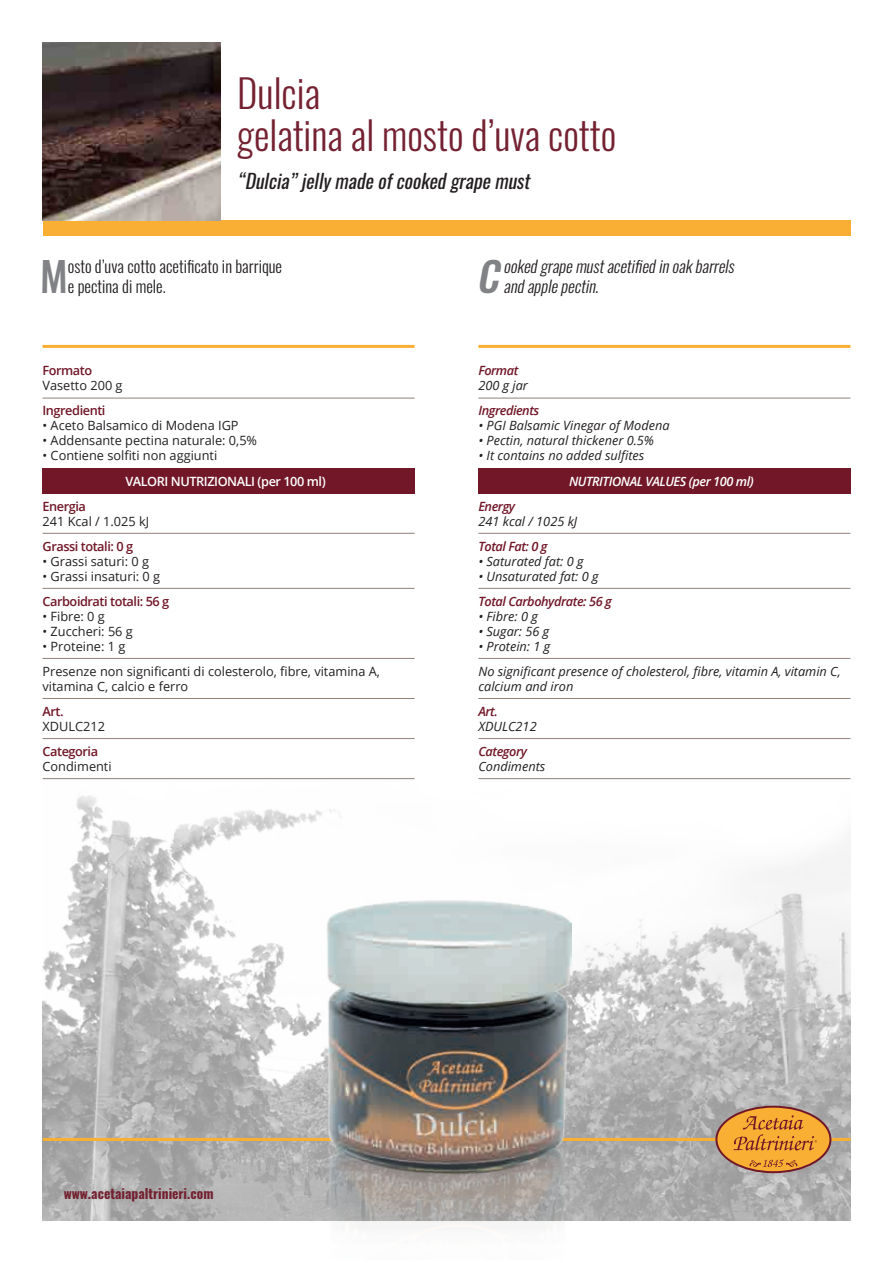
<style>
.page{position:relative;width:893px;height:1263px;background:#fff}
.page>*{position:absolute;margin:0;border:0;box-sizing:border-box;transform-origin:0 0}
.t1{font:500 40.5px "Oswald";color:#808285}
.t2{font:italic 500 40.5px "Oswald";color:#808285}
.t3{font:300 39px/42px "Oswald";color:#742131}
.t4{font:italic 19.5px "Oswald";color:#231f20}
.t5{font:300 16.5px/19.5px "Oswald";color:#231f20}
.t6{font:italic 300 16.5px/19.5px "Oswald";color:#231f20}
.t7{font:700 13.5px "Oswald";color:#742131}
.t8{font:12.75px/25px "Open Sans";color:#231f20}
.t9{font:italic 12.75px/25px "Open Sans";color:#231f20}
.t10{font:600 12.75px "Open Sans";letter-spacing:-.035em;color:#711727}
.t11{font:italic 600 12.75px "Open Sans";letter-spacing:-.035em;color:#711727}
.t12{font:600 12.75px "Open Sans";letter-spacing:-.035em;color:#fff}
.t13{font:italic 600 12.75px "Open Sans";letter-spacing:-.035em;color:#fff}
</style>
<div class="page">
<img style="left:43px;top:779px;width:807px;height:441px">
<hr style="left:43px;top:1138px;width:807px;height:3px;background:#f9af34">
<div style="left:716px;top:1107px;width:114px;height:65px;background:#f9af34;border-radius:50%"></div>
<div style="left:715px;top:1106px;width:116px;height:67px;border:2px solid #711727;border-radius:50%"></div>
<svg style="left:733px;top:1115px;width:84px;height:35px"></svg>
<svg style="left:749px;top:1159px;width:48px;height:8px"></svg>
<div style="left:43px;top:220px;width:807px;height:15px;background:#f9af34"></div>
<div style="left:478px;top:468px;width:372px;height:25px;background:#711727"></div>
<hr style="left:478px;top:778px;width:372px;height:1px;background:#8f8279">
<hr style="left:478px;top:398px;width:372px;height:1px;background:#8f8279">
<hr style="left:478px;top:533px;width:372px;height:1px;background:#8f8279">
<hr style="left:478px;top:588px;width:372px;height:1px;background:#8f8279">
<hr style="left:478px;top:658px;width:372px;height:1px;background:#8f8279">
<hr style="left:478px;top:698px;width:372px;height:1px;background:#8f8279">
<hr style="left:478px;top:738px;width:372px;height:1px;background:#8f8279">
<div style="left:43px;top:468px;width:372px;height:25px;background:#711727"></div>
<hr style="left:43px;top:698px;width:372px;height:1px;background:#8f8279">
<hr style="left:43px;top:738px;width:372px;height:1px;background:#8f8279">
<hr style="left:43px;top:778px;width:372px;height:1px;background:#8f8279">
<hr style="left:43px;top:588px;width:372px;height:1px;background:#8f8279">
<hr style="left:43px;top:658px;width:372px;height:1px;background:#8f8279">
<hr style="left:43px;top:398px;width:372px;height:1px;background:#8f8279">
<hr style="left:43px;top:533px;width:372px;height:1px;background:#8f8279">
<hr style="left:43px;top:345px;width:372px;height:3px;background:#f9af34">
<hr style="left:478px;top:345px;width:372px;height:3px;background:#f9af34">
<img style="left:43px;top:42px;width:177px;height:178px">
<img style="left:321px;top:897px;width:251px;height:332px">
<h2 class="t3" style="left:237px;top:68px;width:380px">Dulcia<br>gelatina al mosto d’uva cotto</h2>
<h3 class="t4" style="left:237px;top:164px;width:299px">“Dulcia”jellymadeofcookedgrapemust</h3>
<h1 class="t1" style="left:40px;top:255px;width:29px">M</h1>
<p class="t5" style="left:68px;top:255px;width:216px">osto d’uva cotto acetificato in barrique e pectina di mele.</p>
<h1 class="t2" style="left:476px;top:255px;width:35px">C</h1>
<p class="t6" style="left:504px;top:255px;width:236px">ookedgrapemustacetifiedinoakbarrels andapplepectin.</p>
<p class="t10" style="left:43px;top:362px;width:51px">Formato</p>
<p class="t8" style="left:43px;top:373px;width:82px">Vasetto 200 g</p>
<p class="t10" style="left:43px;top:402px;width:64px">Ingredienti</p>
<p class="t8" style="left:43px;top:413px;width:198px">• Aceto Balsamico di Modena IGP</p>
<p class="t8" style="left:43px;top:428px;width:216px">• Addensante pectina naturale: 0,5%</p>
<p class="t8" style="left:43px;top:443px;width:176px">• Contiene solfiti non aggiunti</p>
<p class="t12" style="left:125px;top:472px;width:202px">VALORI NUTRIZIONALI (per 100 ml)</p>
<p class="t10" style="left:43px;top:497px;width:45px">Energia</p>
<p class="t8" style="left:43px;top:508px;width:108px">241 Kcal / 1.025 kJ</p>
<p class="t10" style="left:43px;top:537px;width:92px">Grassi totali: 0 g</p>
<p class="t8" style="left:43px;top:548px;width:108px">• Grassi saturi: 0 g</p>
<p class="t8" style="left:43px;top:563px;width:119px">• Grassi insaturi: 0 g</p>
<p class="t10" style="left:43px;top:592px;width:128px">Carboidrati totali: 56 g</p>
<p class="t8" style="left:43px;top:603px;width:64px">• Fibre: 0 g</p>
<p class="t8" style="left:43px;top:618px;width:92px">• Zuccheri: 56 g</p>
<p class="t8" style="left:43px;top:633px;width:339px">• Proteine: 1 g<br>Presenze non significanti di colesterolo, fibre, vitamina A,</p>
<p class="t8" style="left:43px;top:673px;width:147px">vitamina C, calcio e ferro</p>
<p class="t10" style="left:43px;top:702px;width:23px">Art.</p>
<p class="t8" style="left:43px;top:713px;width:64px">XDULC212</p>
<p class="t10" style="left:43px;top:742px;width:57px">Categoria</p>
<p class="t8" style="left:43px;top:753px;width:71px">Condimenti</p>
<p class="t11" style="left:478px;top:362px;width:42px">Format</p>
<p class="t9" style="left:478px;top:373px;width:51px">200 g jar</p>
<p class="t11" style="left:478px;top:402px;width:62px">Ingredients</p>
<p class="t9" style="left:478px;top:413px;width:193px">• PGI Balsamic Vinegar of Modena</p>
<p class="t9" style="left:478px;top:428px;width:177px">• Pectin, natural thickener 0.5%</p>
<p class="t9" style="left:478px;top:443px;width:167px">• It contains no added sulfites</p>
<p class="t13" style="left:569px;top:472px;width:186px">NUTRITIONAL VALUES (per 100 ml)</p>
<p class="t11" style="left:478px;top:497px;width:38px">Energy</p>
<p class="t9" style="left:478px;top:508px;width:100px">241 kcal / 1025 kJ</p>
<p class="t11" style="left:478px;top:537px;width:71px">Total Fat: 0 g</p>
<p class="t9" style="left:478px;top:548px;width:107px">• Saturated fat: 0 g</p>
<p class="t9" style="left:478px;top:563px;width:122px">• Unsaturated fat: 0 g</p>
<p class="t11" style="left:478px;top:592px;width:135px">Total Carbohydrate: 56 g</p>
<p class="t9" style="left:478px;top:603px;width:61px">• Fibre: 0 g</p>
<p class="t9" style="left:478px;top:618px;width:72px">• Sugar: 56 g</p>
<p class="t9" style="left:478px;top:633px;width:364px">• Protein: 1 g<br>No significant presence of cholesterol, fibre, vitamin A, vitamin C,</p>
<p class="t9" style="left:478px;top:673px;width:96px">calcium and iron</p>
<p class="t11" style="left:478px;top:702px;width:21px">Art.</p>
<p class="t9" style="left:478px;top:713px;width:60px">XDULC212</p>
<p class="t11" style="left:478px;top:742px;width:50px">Category</p>
<p class="t9" style="left:478px;top:753px;width:68px">Condiments</p>
<p class="t7" style="left:64px;top:1187px;width:151px">www.acetaiapaltrinieri.com</p>
</div>
